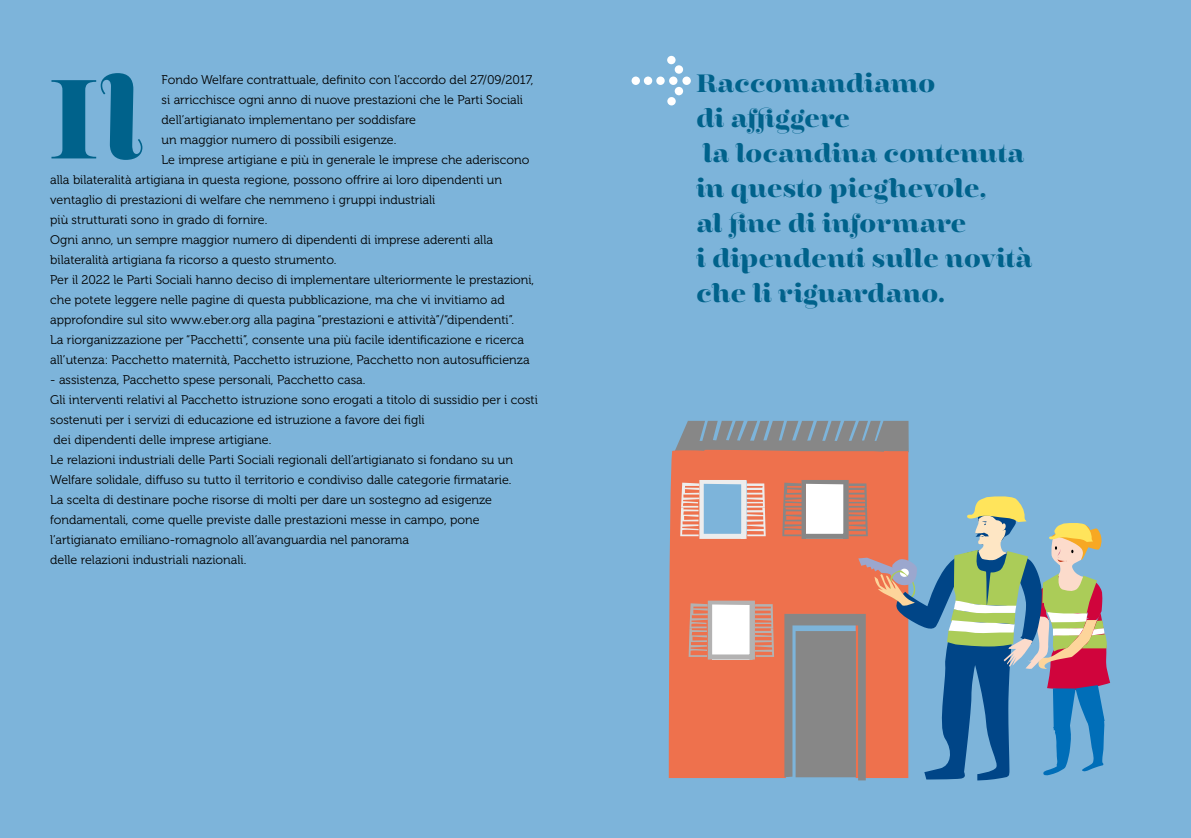
<style>
.page{position:relative;width:1191px;height:838px;background:#7db4da}
.page>*{position:absolute;margin:0;border:0;box-sizing:border-box;transform-origin:0 0}
.t1{font:700 111.8px "Encorpada Essential";color:#00628b}
.t2{font:700 25px/35px "Encorpada Essential";letter-spacing:-.005em;color:#00628b}
.t3{font:12.5px/20px "Museo 300";color:#000}
</style>
<div class="page">
<div style="left:644px;top:77px;width:8px;height:8px;background:#fff;border-radius:50%"></div>
<div style="left:656px;top:77px;width:8px;height:8px;background:#fff;border-radius:50%"></div>
<div style="left:669px;top:77px;width:8px;height:8px;background:#fff;border-radius:50%"></div>
<div style="left:682px;top:77px;width:9px;height:8px;background:#fff;border-radius:50%"></div>
<svg style="left:674px;top:65px;width:9px;height:9px"></svg>
<div style="left:674px;top:87px;width:9px;height:8px;background:#fff;border-radius:50%"></div>
<div style="left:667px;top:56px;width:8px;height:8px;background:#fff;border-radius:50%"></div>
<div style="left:667px;top:97px;width:9px;height:8px;background:#fff;border-radius:50%"></div>
<div style="left:631px;top:77px;width:9px;height:8px;background:#fff;border-radius:50%"></div>
<svg style="left:675px;top:421px;width:233px;height:28px;background:#858e94"></svg>
<div style="left:669px;top:449px;width:239px;height:329px;background:#ee714d"></div>
<svg style="left:680px;top:480px;width:85px;height:59px"></svg>
<svg style="left:688px;top:600px;width:86px;height:59px;background:#debcb2"></svg>
<svg style="left:782px;top:480px;width:328px;height:300px"></svg>
<h1 class="t1" style="left:48px;top:41px;width:97px">Il</h1>
<p class="t3" style="left:162px;top:70px;width:373px">Fondo Welfare contrattuale, definito con l’accordo del 27/09/2017,</p>
<p class="t3" style="left:162px;top:90px;width:363px">si arricchisce ogni anno di nuove prestazioni che le Parti Sociali</p>
<p class="t3" style="left:162px;top:110px;width:256px">dell’artigianato implementano per soddisfare</p>
<p class="t3" style="left:162px;top:130px;width:236px">un maggior numero di possibili esigenze.</p>
<p class="t3" style="left:162px;top:150px;width:369px">Le imprese artigiane e più in generale le imprese che aderiscono</p>
<p class="t3" style="left:50px;top:170px;width:453px">alla bilateralità artigiana in questa regione, possono offrire ai loro dipendenti un</p>
<p class="t3" style="left:50px;top:190px;width:387px">ventaglio di prestazioni di welfare che nemmeno i gruppi industriali</p>
<p class="t3" style="left:50px;top:210px;width:219px">più strutturati sono in grado di fornire.</p>
<p class="t3" style="left:50px;top:230px;width:444px">Ogni anno, un sempre maggior numero di dipendenti di imprese aderenti alla</p>
<p class="t3" style="left:50px;top:250px;width:288px">bilateralità artigiana fa ricorso a questo strumento.</p>
<p class="t3" style="left:50px;top:270px;width:485px">Per il 2022 le Parti Sociali hanno deciso di implementare ulteriormente le prestazioni,</p>
<p class="t3" style="left:50px;top:290px;width:456px">che potete leggere nelle pagine di questa pubblicazione, ma che vi invitiamo ad</p>
<p class="t3" style="left:50px;top:310px;width:465px">approfondire sul sito www.eber.org alla pagina “prestazioni e attività”/“dipendenti”.</p>
<p class="t3" style="left:50px;top:330px;width:475px">La riorganizzazione per “Pacchetti”, consente una più facile identificazione e ricerca</p>
<p class="t3" style="left:50px;top:350px;width:481px">all’utenza: Pacchetto maternità, Pacchetto istruzione, Pacchetto non autosufficienza</p>
<p class="t3" style="left:50px;top:370px;width:489px">- assistenza, Pacchetto spese personali, Pacchetto casa.<br>Gli interventi relativi al Pacchetto istruzione sono erogati a titolo di sussidio per i costi sostenuti per i servizi di educazione ed istruzione a favore dei figli<br>dei dipendenti delle imprese artigiane.<br>Le relazioni industriali delle Parti Sociali regionali dell’artigianato si fondano su un Welfare solidale, diffuso su tutto il territorio e condiviso dalle categorie firmatarie.<br>La scelta di destinare poche risorse di molti per dare un sostegno ad esigenze fondamentali, come quelle previste dalle prestazioni messe in campo, pone l’artigianato emiliano-romagnolo all’avanguardia nel panorama<br>delle relazioni industriali nazionali.</p>
<h2 class="t2" style="left:696px;top:65px;width:338px">Raccomandiamo<br>di affiggere<br>la locandina contenuta in questo pieghevole,<br>al fine di informare<br>i dipendenti sulle novità che li riguardano.</h2>
</div>
